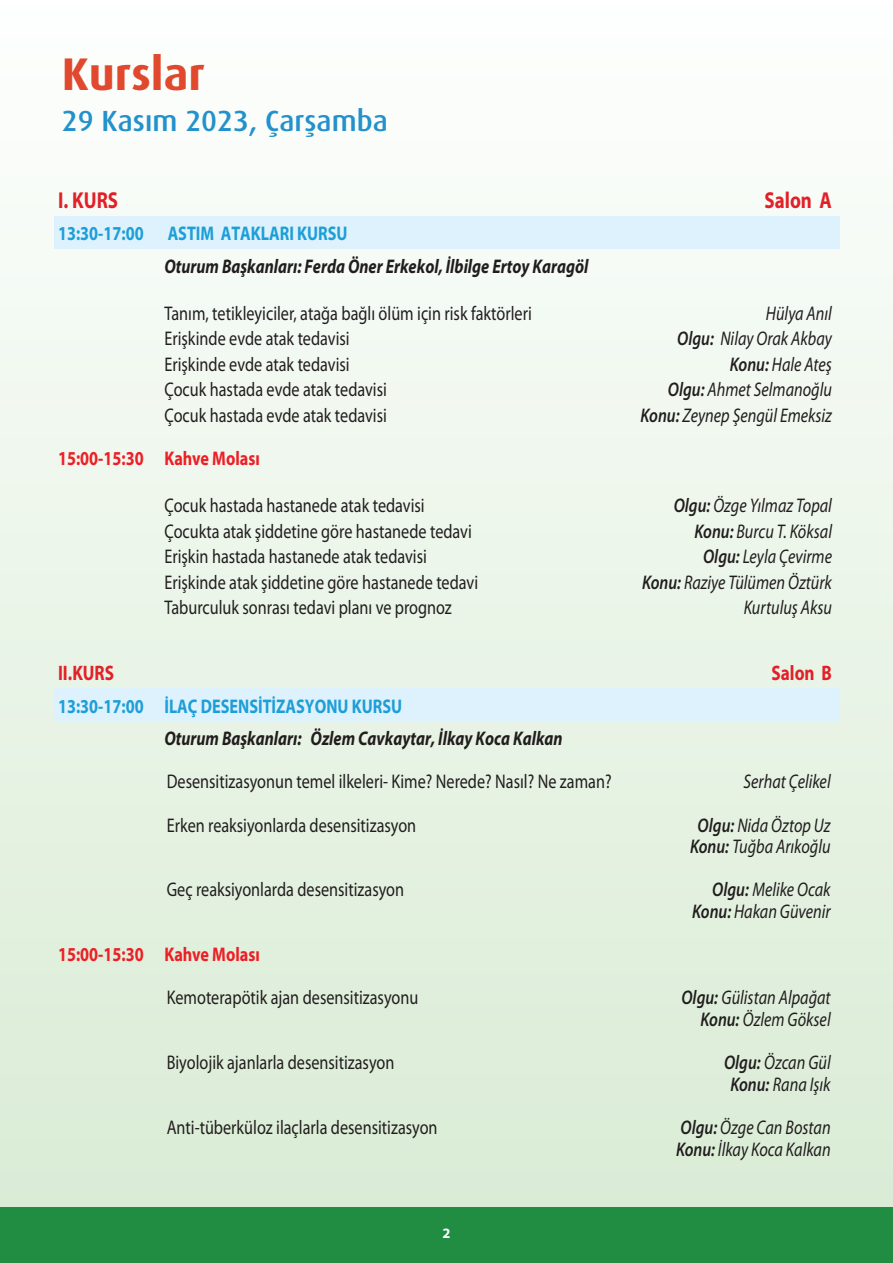
<style>
.page{position:relative;width:893px;height:1263px;background:#fff}
.page>*{position:absolute;margin:0;border:0;box-sizing:border-box;transform-origin:0 0}
.t1{font:45.75px "Dax Bold Tr";color:#e1492e}
.t2{font:29.25px "Dax Medium Tr";color:#2391cb}
.t3{font:700 23.1px "Myriad Pro";color:#e22027;scale:.82 1}
.t4{font:700 21px "Myriad Pro";color:#e22027;scale:.82 1}
.t5{font:19.8px "Myriad Pro";color:#211d1e;scale:.82 1}
.t6{font:italic 19.8px/21.6px "Myriad Pro";color:#211d1e;text-align:center;scale:.82 1}
.t7{font:italic 700 19.8px "Myriad Pro";color:#211d1e;scale:.82 1}
.t8{font:700 19.8px "Myriad Pro";color:#1e9ed9;scale:.82 1}
.t9{font:700 19.8px "Myriad Pro";color:#ed1f26;scale:.82 1}
.t10{font:700 14.25px "Myriad Pro";color:#fff}
.s1{font-weight:600}
</style>
<div class="page">
<div style="left:0;top:0;width:893px;height:1263px;background:linear-gradient(to bottom,#fdfffe,#d8ebd3)"></div>
<div style="left:0;top:1208px;width:893px;height:55px;background:#208d43"></div>
<div style="left:54px;top:216px;width:785px;height:33px;background:#ddf2fc"></div>
<div style="left:54px;top:689px;width:785px;height:32px;background:#ddf2fc"></div>
<h1 class="t1" style="left:62px;top:47px;width:145px">Kurslar</h1>
<h2 class="t2" style="left:62px;top:105px;width:328px">29 Kasım 2023, Çarşamba</h2>
<p class="t3" style="left:58px;top:185px;width:75px">I. KURS</p>
<p class="t3" style="left:765px;top:185px;width:84px">Salon A</p>
<p class="t8" style="left:58px;top:221px;width:355px">13:30-17:00 ASTIM ATAKLARI KURSU</p>
<p class="t7" style="left:164px;top:253px;width:519px">Oturum Başkanları: Ferda Öner Erkekol, İlbilge Ertoy Karagöl</p>
<p class="t5" style="left:164px;top:301px;width:450px">Tanım, tetikleyiciler, atağa bağlı ölüm için risk faktörleri</p>
<p class="t6" style="left:766px;top:302px;width:82px">Hülya Anıl</p>
<p class="t5" style="left:164px;top:326px;width:227px">Erişkinde evde atak tedavisi</p>
<p class="t6" style="left:677px;top:328px;width:190px"><span class="s1">Olgu:</span> Nilay Orak Akbay</p>
<p class="t5" style="left:164px;top:352px;width:227px">Erişkinde evde atak tedavisi</p>
<p class="t6" style="left:730px;top:353px;width:126px"><span class="s1">Konu:</span> Hale Ateş</p>
<p class="t5" style="left:164px;top:377px;width:273px">Çocuk hastada evde atak tedavisi</p>
<p class="t6" style="left:668px;top:379px;width:202px"><span class="s1">Olgu:</span> Ahmet Selmanoğlu</p>
<p class="t5" style="left:164px;top:403px;width:273px">Çocuk hastada evde atak tedavisi</p>
<p class="t6" style="left:640px;top:404px;width:235px"><span class="s1">Konu:</span> Zeynep Şengül Emeksiz</p>
<p class="t9" style="left:58px;top:445px;width:248px">15:00-15:30 Kahve Molası</p>
<p class="t5" style="left:164px;top:493px;width:319px">Çocuk hastada hastanede atak tedavisi</p>
<p class="t6" style="left:674px;top:494px;width:195px"><span class="s1">Olgu:</span> Özge Yılmaz Topal</p>
<p class="t5" style="left:164px;top:519px;width:376px">Çocukta atak şiddetine göre hastanede tedavi</p>
<p class="t6" style="left:694px;top:520px;width:169px"><span class="s1">Konu:</span> Burcu T. Köksal</p>
<p class="t5" style="left:164px;top:544px;width:322px">Erişkin hastada hastanede atak tedavisi</p>
<p class="t6" style="left:703px;top:545px;width:159px"><span class="s1">Olgu:</span> Leyla Çevirme</p>
<p class="t5" style="left:164px;top:570px;width:384px">Erişkinde atak şiddetine göre hastanede tedavi</p>
<p class="t6" style="left:642px;top:571px;width:233px"><span class="s1">Konu:</span> Raziye Tülümen Öztürk</p>
<p class="t5" style="left:164px;top:595px;width:352px">Taburculuk sonrası tedavi planı ve prognoz</p>
<p class="t6" style="left:744px;top:596px;width:109px">Kurtuluş Aksu</p>
<p class="t4" style="left:58px;top:659px;width:70px">II.KURS</p>
<p class="t4" style="left:772px;top:659px;width:75px">Salon B</p>
<p class="t8" style="left:58px;top:693px;width:421px">13:30-17:00 İLAÇ DESENSİTİZASYONU KURSU</p>
<p class="t7" style="left:164px;top:725px;width:487px">Oturum Başkanları: Özlem Cavkaytar, İlkay Koca Kalkan</p>
<p class="t5" style="left:167px;top:769px;width:544px">Desensitizasyonun temel ilkeleri- Kime? Nerede? Nasıl? Ne zaman?</p>
<p class="t6" style="left:743px;top:770px;width:108px">Serhat Çelikel</p>
<p class="t5" style="left:167px;top:813px;width:306px">Erken reaksiyonlarda desensitizasyon</p>
<p class="t6" style="left:690px;top:814px;width:173px"><span class="s1">Olgu:</span> Nida Öztop Uz<br><span class="s1">Konu:</span> Tuğba Arıkoğlu</p>
<p class="t5" style="left:167px;top:877px;width:291px">Geç reaksiyonlarda desensitizasyon</p>
<p class="t6" style="left:692px;top:878px;width:170px;text-align:right"><span class="s1">Olgu:</span> Melike Ocak<br><span class="s1">Konu:</span> Hakan Güvenir</p>
<p class="t9" style="left:58px;top:941px;width:248px">15:00-15:30 Kahve Molası</p>
<p class="t5" style="left:167px;top:985px;width:308px">Kemoterapötik ajan desensitizasyonu</p>
<p class="t6" style="left:681px;top:986px;width:184px;text-align:right"><span class="s1">Olgu:</span> Gülistan Alpağat<br><span class="s1">Konu:</span> Özlem Göksel</p>
<p class="t5" style="left:167px;top:1050px;width:279px">Biyolojik ajanlarla desensitizasyon</p>
<p class="t6" style="left:724px;top:1051px;width:132px"><span class="s1">Olgu:</span> Özcan Gül<br><span class="s1">Konu:</span> Rana Işık</p>
<p class="t5" style="left:167px;top:1115px;width:332px">Anti-tüberküloz ilaçlarla desensitizasyon</p>
<p class="t6" style="left:676px;top:1116px;width:190px;text-align:left"><span class="s1">Olgu:</span> Özge Can Bostan<br><span class="s1">Konu:</span> İlkay Koca Kalkan</p>
<p class="t10" style="left:442px;top:1224px;width:10px">2</p>
</div>
